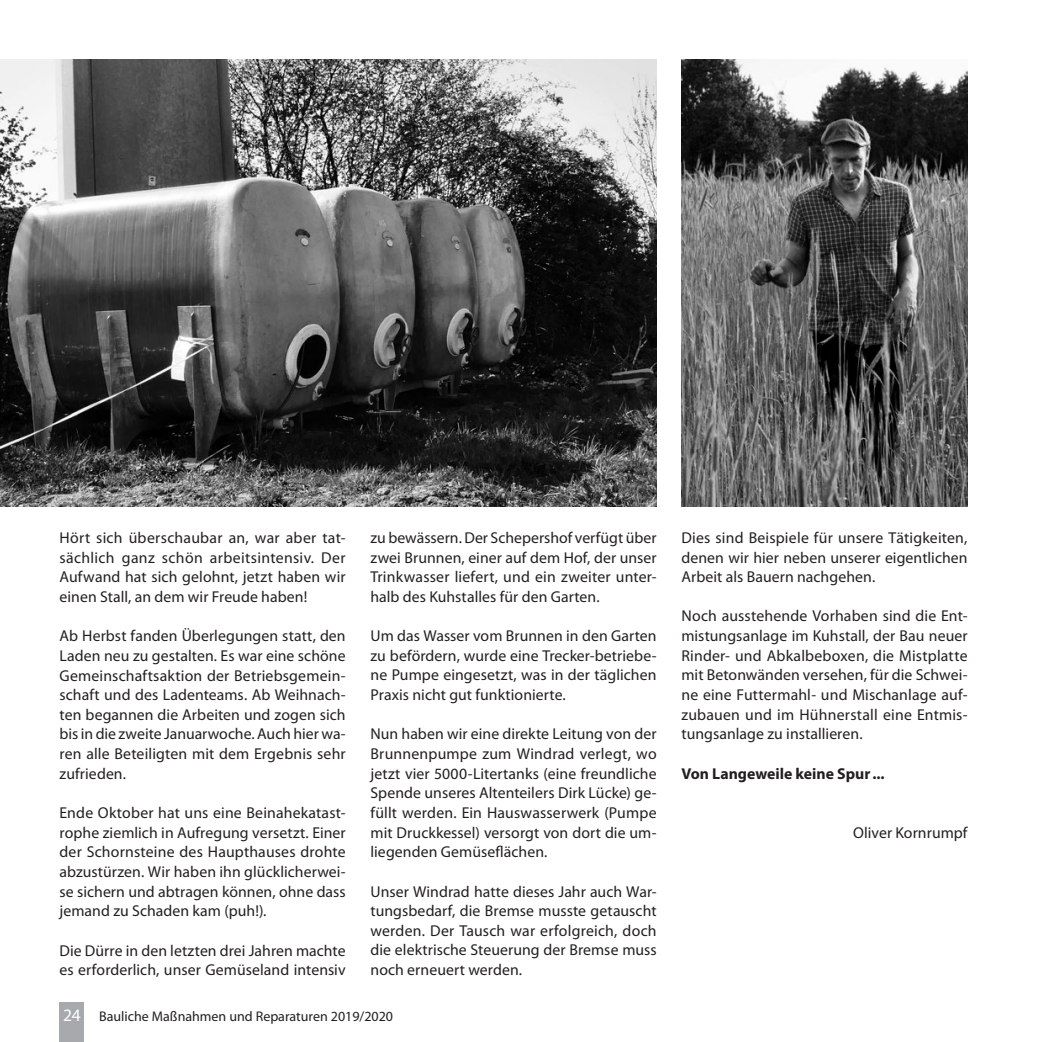
<style>
.page{position:relative;width:1042px;height:1042px;background:#fff}
.page>*{position:absolute;margin:0;border:0;box-sizing:border-box;transform-origin:0 0}
.t1{font:15.75px/19.6px "Myriad Pro";letter-spacing:.005em;color:#231f20;text-align:justify}
.t2{font:700 15.75px "Myriad Pro";color:#231f20}
.t3{font:14px "Myriad Pro";color:#231f20}
.s1{font-size:17.5px;color:#fff}
</style>
<div class="page">
<img style="left:0;top:60px;width:656px;height:446px">
<img style="left:681px;top:60px;width:286px;height:446px">
<div style="left:60px;top:1002px;width:24px;height:40px;background:#a8a9ad"></div>
<p class="t1" style="left:60px;top:528px;width:288px">Hört sich überschaubar an, war aber tat&shy;sächlich ganz schön arbeitsintensiv. Der Aufwand hat sich gelohnt, jetzt haben wir einen Stall, an dem wir Freude haben!</p>
<p class="t1" style="left:60px;top:626px;width:288px">Ab Herbst fanden Überlegungen statt, den Laden neu zu gestalten. Es war eine schöne Gemeinschaftsaktion der Betriebsgemein&shy;schaft und des Ladenteams. Ab Weihnach&shy;ten begannen die Arbeiten und zogen sich bis in die zweite Januarwoche. Auch hier wa&shy;ren alle Beteiligten mit dem Ergebnis sehr zufrieden.</p>
<p class="t1" style="left:60px;top:803px;width:288px">Ende Oktober hat uns eine Beinahekatast&shy;rophe ziemlich in Aufregung versetzt. Einer der Schornsteine des Haupthauses drohte abzustürzen. Wir haben ihn glücklicherwei&shy;se sichern und abtragen können, ohne dass jemand zu Schaden kam (puh!).</p>
<p class="t1" style="left:60px;top:941px;width:288px">Die Dürre in den letzten drei Jahren machte es erforderlich, unser Gemüseland intensiv</p>
<p class="t1" style="left:370px;top:528px;width:288px">zu bewässern. Der Schepershof verfügt über zwei Brunnen, einer auf dem Hof, der unser Trinkwasser liefert, und ein zweiter unter&shy;halb des Kuhstalles für den Garten.</p>
<p class="t1" style="left:370px;top:626px;width:288px">Um das Wasser vom Brunnen in den Garten zu befördern, wurde eine Trecker-betriebe&shy;ne Pumpe eingesetzt, was in der täglichen Praxis nicht gut funktionierte.</p>
<p class="t1" style="left:370px;top:724px;width:288px">Nun haben wir eine direkte Leitung von der Brunnenpumpe zum Windrad verlegt, wo jetzt vier 5000-Litertanks (eine freundliche Spende unseres Altenteilers Dirk Lücke) ge&shy;füllt werden. Ein Hauswasserwerk (Pumpe mit Druckkessel) versorgt von dort die um&shy;liegenden Gemüseflächen.</p>
<p class="t1" style="left:370px;top:882px;width:288px">Unser Windrad hatte dieses Jahr auch War&shy;tungsbedarf, die Bremse musste getauscht werden. Der Tausch war erfolgreich, doch die elektrische Steuerung der Bremse muss noch erneuert werden.</p>
<p class="t3" style="left:63px;top:1009px;width:331px"><span class="s1">24</span> Bauliche Maßnahmen und Reparaturen 2019/2020</p>
<p class="t1" style="left:681px;top:528px;width:288px">Dies sind Beispiele für unsere Tätigkeiten, denen wir hier neben unserer eigentlichen Arbeit als Bauern nachgehen.</p>
<p class="t1" style="left:681px;top:607px;width:288px">Noch ausstehende Vorhaben sind die Ent&shy;mistungsanlage im Kuhstall, der Bau neuer Rinder- und Abkalbeboxen, die Mistplatte mit Betonwänden versehen, für die Schwei&shy;ne eine Futtermahl- und Mischanlage auf&shy;zubauen und im Hühnerstall eine Entmis&shy;tungsanlage zu installieren.</p>
<p class="t2" style="left:681px;top:763px;width:205px">Von Langeweile keine Spur...</p>
<p class="t1" style="left:853px;top:823px;width:116px">Oliver Kornrumpf</p>
</div>
